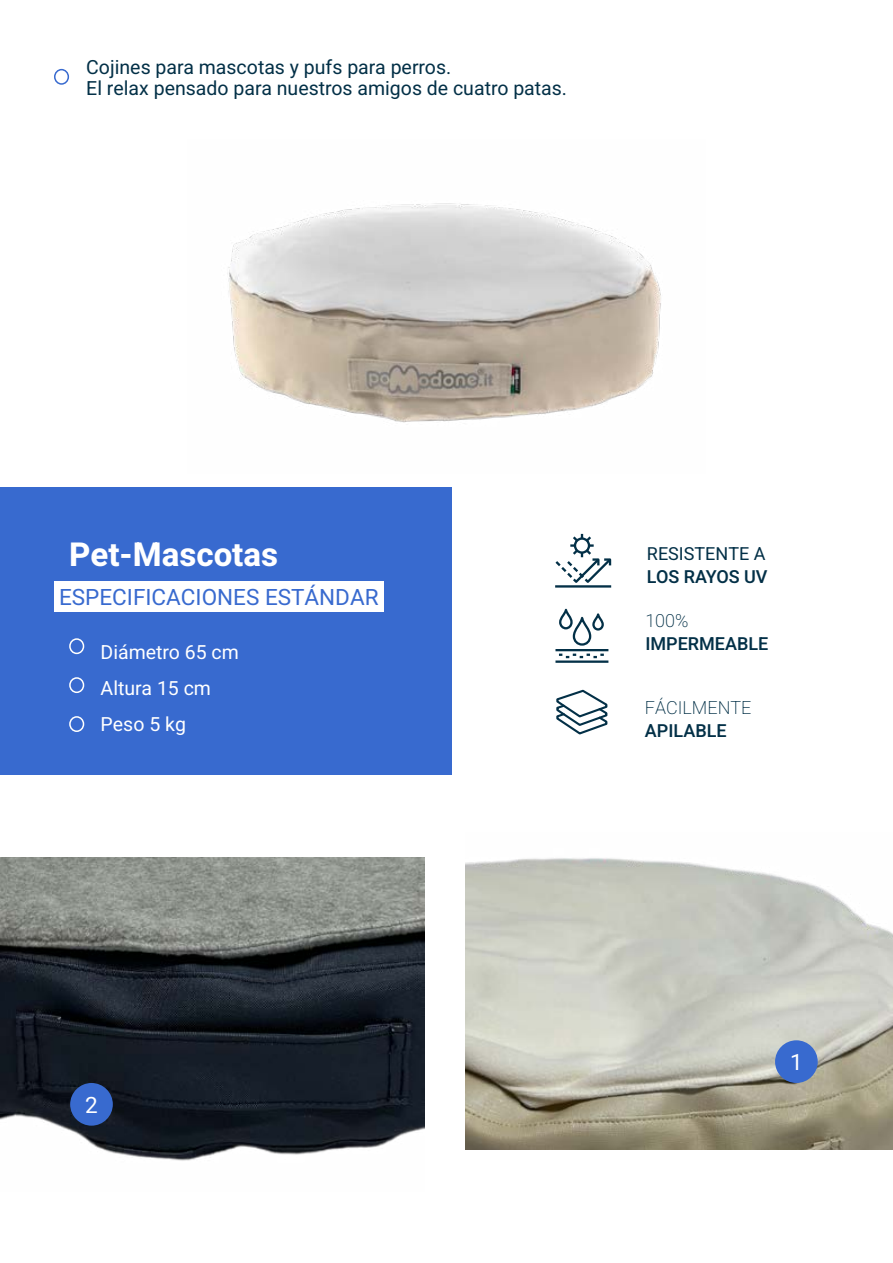
<style>
.page{position:relative;width:893px;height:1263px;background:#fff}
.page>*{position:absolute;margin:0;border:0;box-sizing:border-box;transform-origin:0 0}
.t1{font:700 33px "Heebo";color:#fff}
.t2{font:22.5px "Heebo";color:#386acf}
.t3{font:22.5px "Heebo";color:#fff}
.t4{font:19.5px/21px "Heebo";color:#033047}
.t5{font:19.5px/36px "Heebo";color:#fff}
.t6{font:500 18px "Heebo";color:#033047}
.t7{font:200 18px "Heebo";color:#033047}
.t8{font:18px "Heebo";color:#033047}
</style>
<div class="page">
<div style="left:0;top:488px;width:452px;height:287px;background:#386acf"></div>
<div style="left:54px;top:582px;width:330px;height:30px;background:#fff"></div>
<div style="left:69px;top:638px;width:15px;height:16px;border:2px solid #fff;border-radius:50%"></div>
<div style="left:54px;top:69px;width:15px;height:16px;border:2px solid #386acf;border-radius:50%"></div>
<div style="left:69px;top:677px;width:15px;height:16px;border:2px solid #fff;border-radius:50%"></div>
<div style="left:69px;top:716px;width:15px;height:16px;border:2px solid #fff;border-radius:50%"></div>
<img style="left:466px;top:858px;width:427px;height:291px">
<img style="left:0;top:858px;width:424px;height:303px">
<div style="left:775px;top:1040px;width:43px;height:43px;background:#386acf;border-radius:50%"></div>
<div style="left:70px;top:1083px;width:43px;height:43px;background:#386acf;border-radius:50%"></div>
<img style="left:227px;top:203px;width:434px;height:220px">
<hr style="left:555px;top:585px;width:56px;height:3px;background:#033047">
<svg style="left:555px;top:534px;width:57px;height:49px"></svg>
<div style="left:559px;top:609px;width:14px;height:20px;border:2px solid #033047;border-radius:6px"></div>
<div style="left:592px;top:613px;width:12px;height:18px;border:2px solid #033047;border-radius:5px"></div>
<div style="left:573px;top:617px;width:18px;height:29px;border:2px solid #033047;border-radius:8px"></div>
<hr style="left:555px;top:649px;width:53px;height:2px;background:#033047">
<hr style="left:555px;top:660px;width:53px;height:3px;background:#033047">
<svg style="left:559px;top:654px;width:45px;height:4px"></svg>
<svg style="left:556px;top:689px;width:52px;height:46px"></svg>
<p class="t4" style="left:86px;top:57px;width:482px">Cojines para mascotas y pufs para perros.<br>El relax pensado para nuestros amigos de cuatro patas.</p>
<h1 class="t1" style="left:69px;top:531px;width:210px">Pet-Mascotas</h1>
<p class="t2" style="left:59px;top:582px;width:321px">ESPECIFICACIONES ESTÁNDAR</p>
<p class="t5" style="left:101px;top:634px;width:140px">Diámetro 65 cm<br>Altura 15 cm<br>Peso 5 kg</p>
<p class="t3" style="left:85px;top:1089px;width:14px">2</p>
<p class="t8" style="left:647px;top:541px;width:120px">RESISTENTE A</p>
<p class="t6" style="left:647px;top:564px;width:122px">LOS RAYOS UV</p>
<p class="t7" style="left:645px;top:609px;width:45px">100%</p>
<p class="t6" style="left:645px;top:631px;width:125px">IMPERMEABLE</p>
<p class="t7" style="left:645px;top:695px;width:108px">FÁCILMENTE</p>
<p class="t6" style="left:645px;top:718px;width:83px">APILABLE</p>
<p class="t3" style="left:790px;top:1047px;width:14px">1</p>
</div>
